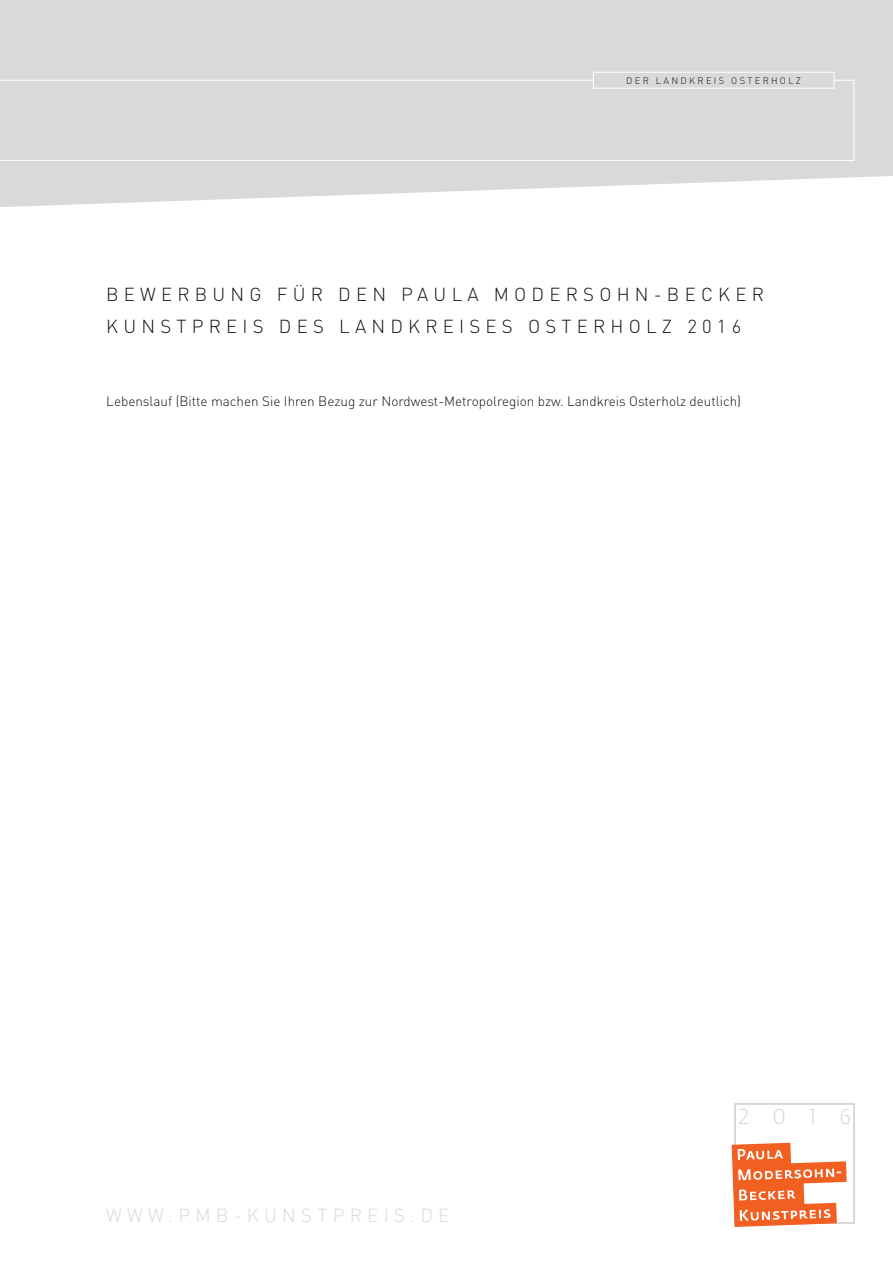
<style>
.page{position:relative;width:893px;height:1263px;background:#fff}
.page>*{position:absolute;margin:0;border:0;box-sizing:border-box;transform-origin:0 0}
.t1{font:21.45px "Fedra Sans Light SC";color:#d9d9da}
.t2{font:300 18.75px "DIN";letter-spacing:.28em;color:#d9d9da}
.t3{font:300 18.6px/31.5px "DIN";letter-spacing:.28em;color:#141414}
.t4{font:300 13.5px "DIN";color:#141414}
.t5{font:300 9.3px "DIN";letter-spacing:.25em;color:#141414}
</style>
<div class="page">
<svg style="left:0;top:0;width:893px;height:207px;background:#ddddde"></svg>
<div style="left:0;top:80px;width:854px;height:81px;background:#d9d9da"></div>
<div style="left:593px;top:72px;width:241px;height:17px;background:#d9d9da;border:1px solid #fff"></div>
<svg style="left:732px;top:1103px;width:123px;height:124px"></svg>
<p class="t5" style="left:626px;top:74px;width:176px">DER LANDKREIS OSTERHOLZ</p>
<h3 class="t3" style="left:106px;top:279px;width:659px">BEWERBUNG FÜR DEN PAULA MODERSOHN-BECKER<br>KUNSTPREIS DES LANDKREISES OSTERHOLZ 2016</h3>
<p class="t4" style="left:106px;top:393px;width:636px">Lebenslauf (Bitte machen Sie Ihren Bezug zur Nordwest-Metropolregion bzw. Landkreis Osterholz deutlich)</p>
<h2 class="t2" style="left:106px;top:1203px;width:345px">WWW.PMB-KUNSTPREIS.DE</h2>
<h1 class="t1" style="left:739px;top:1105px;width:114px">2016</h1>
</div>
